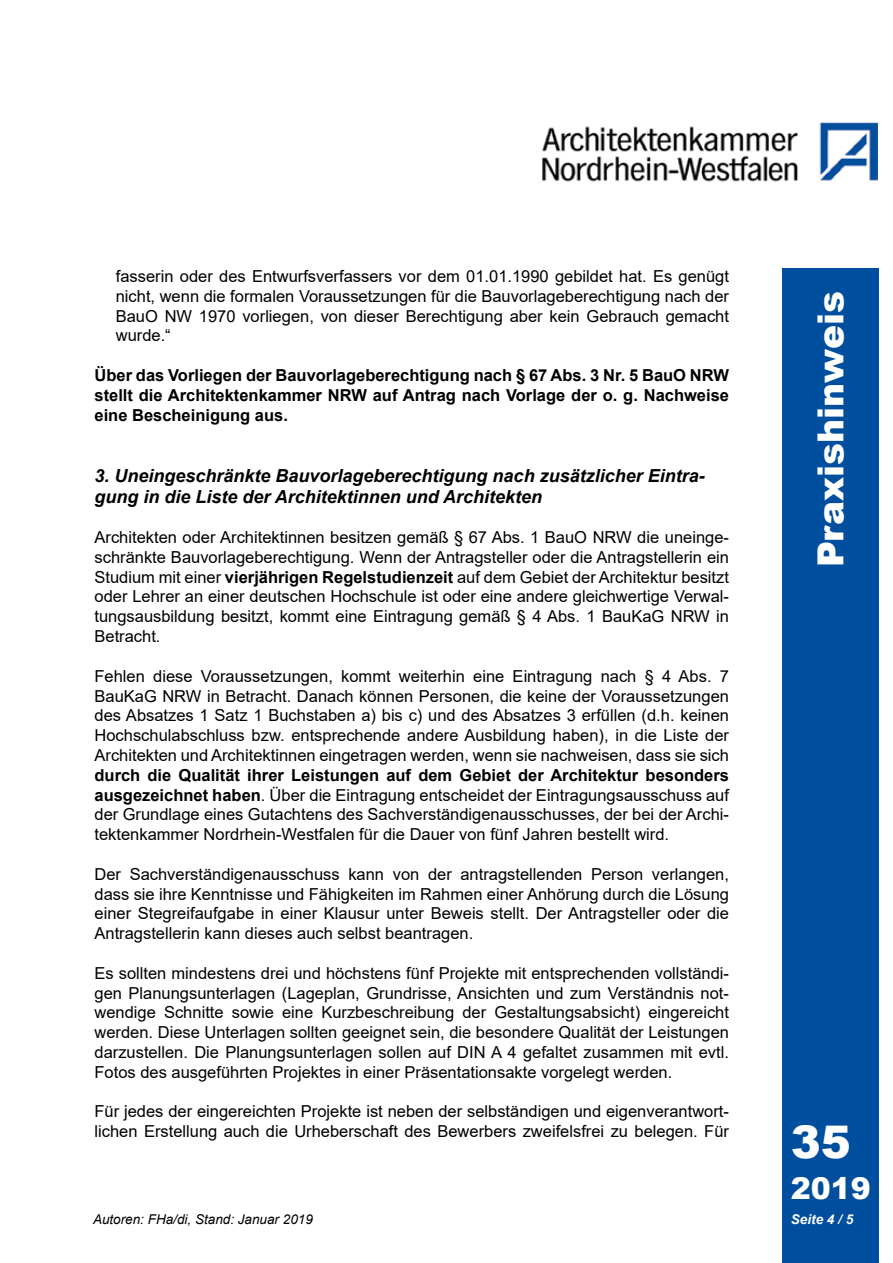
<style>
.page{position:relative;width:893px;height:1263px;background:#fff}
.page>*{position:absolute;margin:0;border:0;box-sizing:border-box;transform-origin:0 0}
.t1{font:900 45px "Arial";color:#fff}
.t2{font:900 36px "Arial";color:#fff}
.t3{font:900 30px "Arial";color:#fff}
.t4{font:italic 700 18px/21.6px "Arial";color:#000}
.t5{font:16.5px/19.8px "Arial";color:#000;text-align:justify}
.t6{font:700 16.5px/19.8px "Arial";color:#000;text-align:justify}
.t7{font:italic 13.5px "Arial";color:#000}
.t8{font:italic 700 13.5px "Arial";color:#fff}
.s1{font-weight:700}
</style>
<div class="page">
<img style="left:542px;top:122px;width:336px;height:60px">
<div style="left:782px;top:268px;width:96px;height:995px;background:#004e9e"></div>
<p class="t5" style="left:116px;top:266px;width:615px">fasserin oder des Entwurfsverfassers vor dem 01.01.1990 gebildet hat. Es genügt nicht, wenn die formalen Voraussetzungen für die Bauvorlageberechtigung nach der BauO NW 1970 vorliegen, von dieser Berechtigung aber kein Gebrauch gemacht wurde.“</p>
<p class="t6" style="left:95px;top:366px;width:636px">Über das Vorliegen der Bauvorlageberechtigung nach § 67 Abs. 3 Nr. 5 BauO NRW stellt die Architektenkammer NRW auf Antrag nach Vorlage der o. g. Nachweise eine Bescheinigung aus.</p>
<p class="t4" style="left:94px;top:465px;width:612px">3. Uneingeschränkte Bauvorlageberechtigung nach zusätzlicher Eintra&shy;gung in die Liste der Architektinnen und Architekten</p>
<p class="t5" style="left:94px;top:527px;width:636px">Architekten oder Architektinnen besitzen gemäß § 67 Abs. 1 BauO NRW die uneinge&shy;schränkte Bauvorlageberechtigung. Wenn der Antragsteller oder die Antragstellerin ein Studium mit einer <span class="s1">vierjährigen Regelstudienzeit</span> auf dem Gebiet der Architektur besitzt oder Lehrer an einer deutschen Hochschule ist oder eine andere gleichwertige Verwal&shy;tungsausbildung besitzt, kommt eine Eintragung gemäß § 4 Abs. 1 BauKaG NRW in Betracht.</p>
<p class="t5" style="left:94px;top:666px;width:636px">Fehlen diese Voraussetzungen, kommt weiterhin eine Eintragung nach § 4 Abs. 7<br>BauKaG NRW in Betracht. Danach können Personen, die keine der Voraussetzungen des Absatzes 1 Satz 1 Buchstaben a) bis c) und des Absatzes 3 erfüllen (d.h. keinen Hochschulabschluss bzw. entsprechende andere Ausbildung haben), in die Liste der Architekten und Architektinnen eingetragen werden, wenn sie nachweisen, dass sie sich</p>
<p class="t5" style="left:94px;top:765px;width:636px"><span class="s1">durch die Qualität ihrer Leistungen auf dem Gebiet der Architektur besonders ausgezeichnet haben</span>. Über die Eintragung entscheidet der Eintragungsausschuss auf der Grundlage eines Gutachtens des Sachverständigenausschusses, der bei der Archi&shy;tektenkammer Nordrhein-Westfalen für die Dauer von fünf Jahren bestellt wird.</p>
<p class="t5" style="left:94px;top:864px;width:636px">Der Sachverständigenausschuss kann von der antragstellenden Person verlangen, dass sie ihre Kenntnisse und Fähigkeiten im Rahmen einer Anhörung durch die Lösung einer Stegreifaufgabe in einer Klausur unter Beweis stellt. Der Antragsteller oder die Antragstellerin kann dieses auch selbst beantragen.</p>
<p class="t5" style="left:94px;top:963px;width:636px">Es sollten mindestens drei und höchstens fünf Projekte mit entsprechenden vollständi&shy;gen Planungsunterlagen (Lageplan, Grundrisse, Ansichten und zum Verständnis not&shy;wendige Schnitte sowie eine Kurzbeschreibung der Gestaltungsabsicht) eingereicht werden. Diese Unterlagen sollten geeignet sein, die besondere Qualität der Leistungen darzustellen. Die Planungsunterlagen sollen auf DIN A 4 gefaltet zusammen mit evtl.<br>Fotos des ausgeführten Projektes in einer Präsentationsakte vorgelegt werden.</p>
<p class="t5" style="left:94px;top:1101px;width:636px">Für jedes der eingereichten Projekte ist neben der selbständigen und eigenverantwort&shy;lichen Erstellung auch die Urheberschaft des Bewerbers zweifelsfrei zu belegen. Für</p>
<h2 class="t2" style="left:805px;top:567px;width:278px;rotate:-90deg">Praxishinweis</h2>
<h1 class="t1" style="left:791px;top:1109px;width:62px">35</h1>
<h3 class="t3" style="left:791px;top:1167px;width:82px">2019</h3>
<p class="t7" style="left:93px;top:1211px;width:221px">Autoren: FHa/di, Stand: Januar 2019</p>
<p class="t8" style="left:791px;top:1210px;width:64px">Seite 4 / 5</p>
</div>
